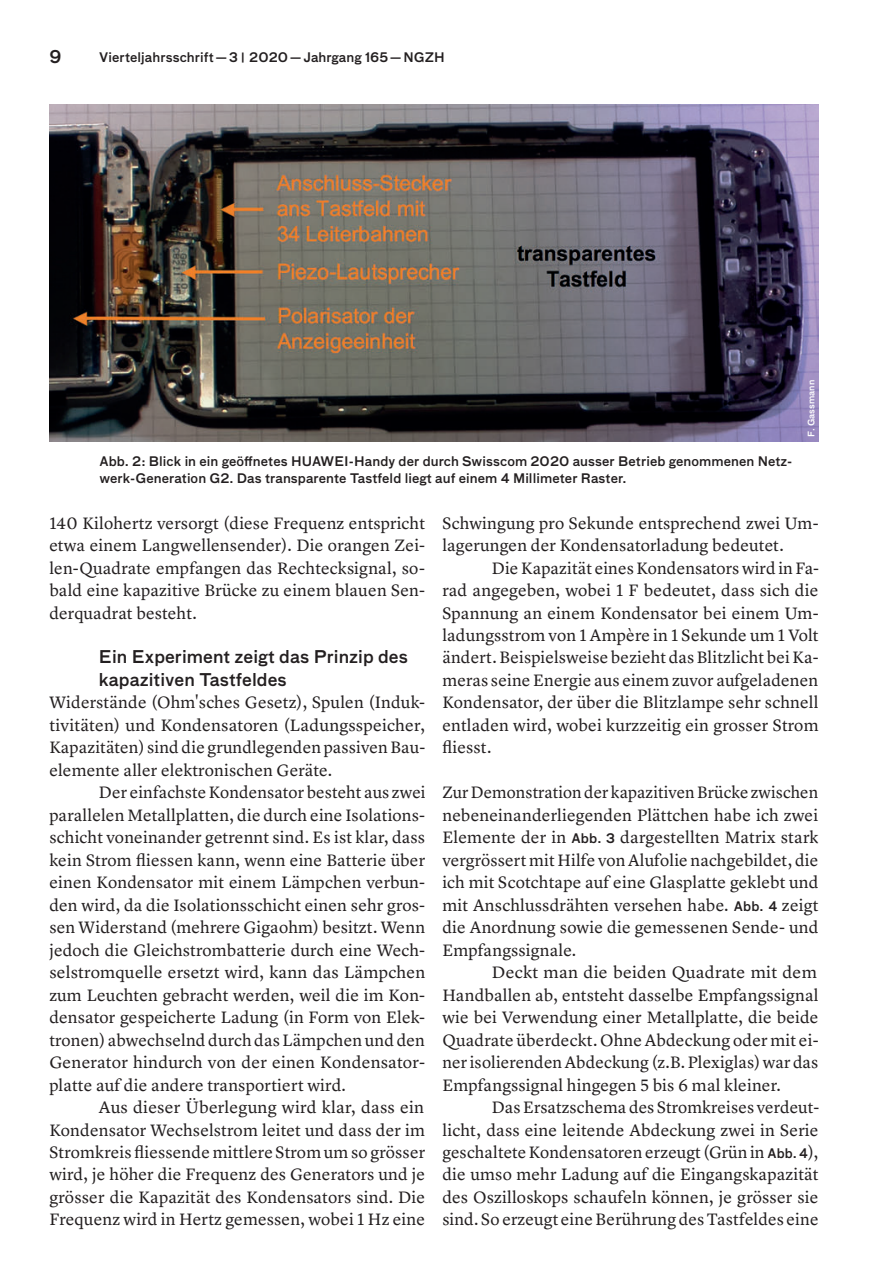
<style>
.page{position:relative;width:893px;height:1275px;background:#fff}
.page>*{position:absolute;margin:0;border:0;box-sizing:border-box;transform-origin:0 0}
.t1{font:17.15px/22.4px "Lyon Text";letter-spacing:.01em;color:#231f20;text-align:justify}
.t2{font:500 17.15px/22.4px "Bau OT";letter-spacing:.005em;color:#231f20}
.t3{font:500 12.78px/16.8px "Bau OT";letter-spacing:.005em;color:#231f20}
.t4{font:500 8.75px "Bau OT";letter-spacing:.005em;color:#fff}
.s1{font-size:10.5px}
.s2{font-family:"Bau OT";font-weight:500;font-size:12.78px}
</style>
<div class="page">
<img style="left:50px;top:105px;width:769px;height:337px">
<p class="t2" style="left:50px;top:46px;width:14px">9</p>
<p class="t3" style="left:99px;top:49px;width:347px">Vierteljahrsschrift — 3 <span class="s1">|</span> 2020 — Jahrgang 165 — NGZH</p>
<p class="t3" style="left:99px;top:453px;width:695px">Abb. 2: Blick in ein geöffnetes HUAWEI-Handy der durch Swisscom 2020 ausser Betrieb genommenen Netz&shy;werk-Generation G2. Das transparente Tastfeld liegt auf einem 4 Millimeter Raster.</p>
<p class="t4" style="left:806px;top:437px;width:59px;rotate:-90deg">F. Gassmann</p>
<p class="t1" style="left:49px;top:510px;width:377px">140 Kilohertz versorgt (diese Frequenz entspricht etwa einem Langwellensender). Die orangen Zei&shy;len-Quadrate empfangen das Rechtecksignal, so&shy;bald eine kapazitive Brücke zu einem blauen Sen&shy;derquadrat besteht.</p>
<p class="t2" style="left:99px;top:646px;width:310px">Ein Experiment zeigt das Prinzip des kapazitiven Tastfeldes</p>
<p class="t1" style="left:49px;top:690px;width:377px">Widerstände (Ohm'sches Gesetz), Spulen (Induk&shy;tivitäten) und Kondensatoren (Ladungsspeicher, Kapazitäten) sind die grundlegenden passiven Bau&shy;elemente aller elektronischen Geräte.</p>
<p class="t1" style="left:49px;top:780px;width:378px;text-indent:50px">Der einfachste Kondensator besteht aus zwei parallelen Metallplatten, die durch eine Isolations&shy;schicht voneinander getrennt sind. Es ist klar, dass kein Strom fliessen kann, wenn eine Batterie über einen Kondensator mit einem Lämpchen verbun&shy;den wird, da die Isolationsschicht einen sehr gros&shy;sen Widerstand (mehrere Gigaohm) besitzt. Wenn jedoch die Gleichstrombatterie durch eine Wech&shy;selstromquelle ersetzt wird, kann das Lämpchen zum Leuchten gebracht werden, weil die im Kon&shy;densator gespeicherte Ladung (in Form von Elek&shy;tronen) abwechselnd durch das Lämpchen und den Generator hindurch von der einen Kondensator&shy;platte auf die andere transportiert wird.</p>
<p class="t1" style="left:49px;top:1095px;width:377px;text-indent:50px">Aus dieser Überlegung wird klar, dass ein Kondensator Wechselstrom leitet und dass der im Stromkreis fliessende mittlere Strom um so grösser wird, je höher die Frequenz des Generators und je grösser die Kapazität des Kondensators sind. Die Frequenz wird in Hertz gemessen, wobei 1 Hz eine</p>
<p class="t1" style="left:442px;top:510px;width:378px">Schwingung pro Sekunde entsprechend zwei Um&shy;lagerungen der Kondensatorladung bedeutet.</p>
<p class="t1" style="left:442px;top:555px;width:378px;text-indent:50px">Die Kapazität eines Kondensators wird in Fa&shy;rad angegeben, wobei 1 F bedeutet, dass sich die Spannung an einem Kondensator bei einem Um&shy;ladungsstrom von 1 Ampère in 1 Sekunde um 1 Volt ändert. Beispielsweise bezieht das Blitzlicht bei Ka&shy;meras seine Energie aus einem zuvor aufgeladenen Kondensator, der über die Blitzlampe sehr schnell entladen wird, wobei kurzzeitig ein grosser Strom fliesst.</p>
<p class="t1" style="left:442px;top:780px;width:378px">Zur Demonstration der kapazitiven Brücke zwischen nebeneinanderliegenden Plättchen habe ich zwei Elemente der in <span class="s2">Abb. 3</span> dargestellten Matrix stark vergrössert mit Hilfe von Alufolie nachgebildet, die ich mit Scotchtape auf eine Glasplatte geklebt und mit Anschlussdrähten versehen habe. <span class="s2">Abb. 4</span> zeigt die Anordnung sowie die gemessenen Sende- und Empfangssignale.</p>
<p class="t1" style="left:442px;top:960px;width:378px;text-indent:50px">Deckt man die beiden Quadrate mit dem Handballen ab, entsteht dasselbe Empfangssignal wie bei Verwendung einer Metallplatte, die beide Quadrate überdeckt. Ohne Abdeckung oder mit ei&shy;ner isolierenden Abdeckung (z.B. Plexiglas) war das Empfangssignal hingegen 5 bis 6 mal kleiner.</p>
<p class="t1" style="left:442px;top:1095px;width:378px;text-indent:50px">Das Ersatzschema des Stromkreises verdeut&shy;licht, dass eine leitende Abdeckung zwei in Serie geschaltete Kondensatoren erzeugt (Grün in <span class="s2">Abb. 4</span>), die umso mehr Ladung auf die Eingangskapazität des Oszilloskops schaufeln können, je grösser sie sind. So erzeugt eine Berührung des Tastfeldes eine</p>
</div>
